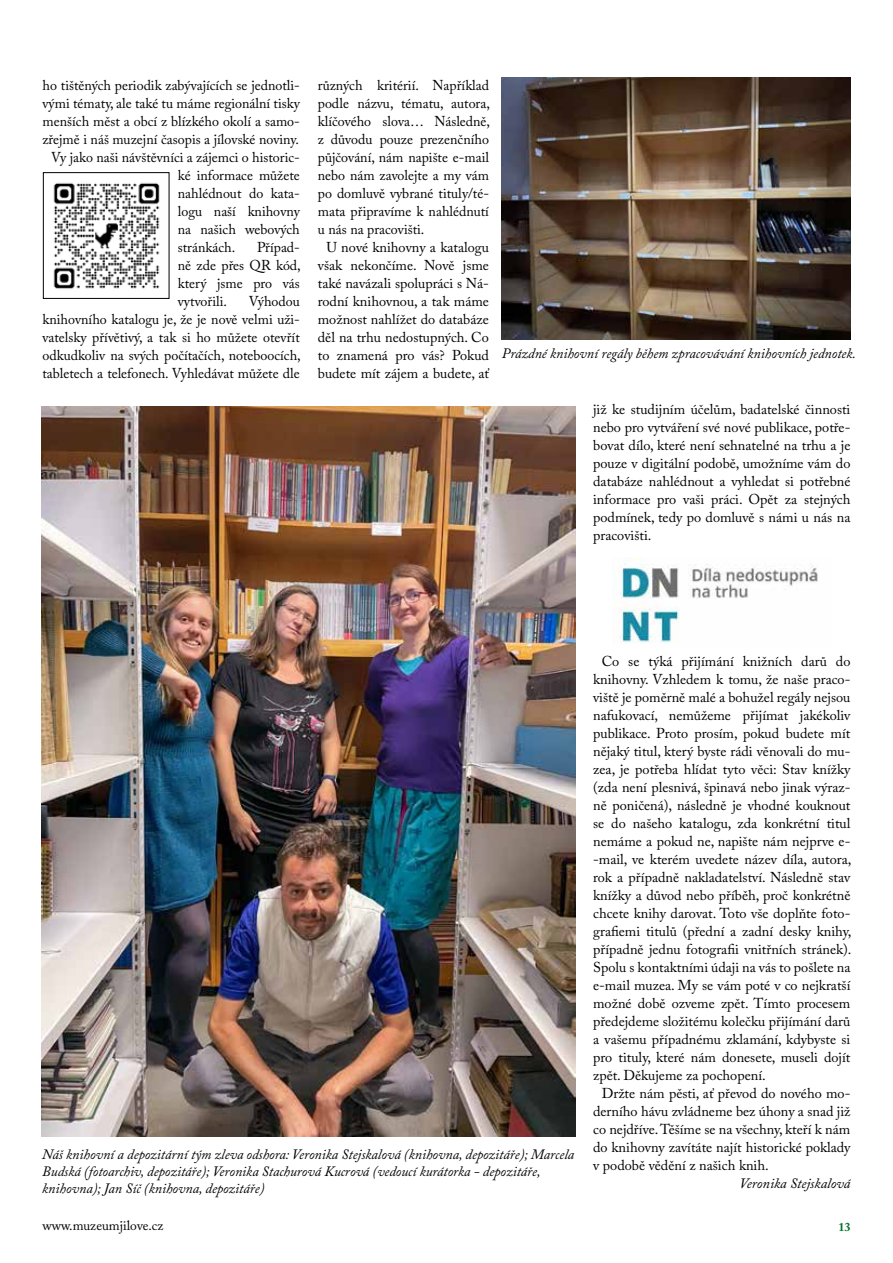
<style>
.page{position:relative;width:893px;height:1263px;background:#fff}
.page>*{position:absolute;margin:0;border:0;box-sizing:border-box;transform-origin:0 0}
.t1{font:14.25px/18px "Adobe Caslon Pro";color:#000;text-align:justify}
.t2{font:italic 14.25px/17.1px "Adobe Caslon Pro";color:#000}
.t3{font:13.5px "Adobe Caslon Pro";color:#000}
.t4{font:700 12px "Adobe Caslon Pro";color:#00742d}
</style>
<div class="page">
<img style="left:502px;top:78px;width:348px;height:261px">
<img style="left:613px;top:558px;width:205px;height:85px">
<img style="left:53px;top:182px;width:107px;height:107px">
<div style="left:43px;top:172px;width:126px;height:127px;border:1px solid #000"></div>
<img style="left:42px;top:406px;width:533px;height:730px">
<p class="t1" style="left:43px;top:76px;width:259px">ho tištěných periodik zabývajících se jednotli-</p>
<p class="t1" style="left:43px;top:94px;width:259px">vými tématy, ale také tu máme regionální tisky</p>
<p class="t1" style="left:43px;top:112px;width:259px">menších měst a obcí z blízkého okolí a samo-</p>
<p class="t1" style="left:43px;top:130px;width:258px">zřejmě i náš muzejní časopis a jílovské noviny.</p>
<p class="t1" style="left:51px;top:148px;width:250px">Vy jako naši návštěvníci a zájemci o historic-</p>
<p class="t1" style="left:178px;top:166px;width:123px">ké informace můžete</p>
<p class="t1" style="left:178px;top:184px;width:123px">nahlédnout do kata-</p>
<p class="t1" style="left:178px;top:202px;width:123px">logu naší knihovny</p>
<p class="t1" style="left:178px;top:220px;width:123px">na našich webových</p>
<p class="t1" style="left:178px;top:238px;width:59px">stránkách.</p>
<p class="t1" style="left:178px;top:238px;width:124px;text-indent:79px">Případ&shy;ně zde přes QR kód, který jsme pro vás vytvořili.</p>
<p class="t1" style="left:43px;top:292px;width:260px;text-indent:206px">Výhodou knihovního katalogu je, že je nově velmi uži&shy;vatelsky přívětivý, a tak si ho můžete otevřít odkudkoliv na svých počítačích, noteboocích, tabletech a telefonech. Vyhledávat můžete dle</p>
<p class="t1" style="left:318px;top:76px;width:173px">různých kritérií. Například</p>
<p class="t1" style="left:318px;top:94px;width:174px">podle názvu, tématu, autora,</p>
<p class="t1" style="left:318px;top:112px;width:174px">klíčového slova… Následně,</p>
<p class="t1" style="left:318px;top:130px;width:173px">z důvodu pouze prezenčního</p>
<p class="t1" style="left:318px;top:148px;width:173px">půjčování, nám napište e-mail</p>
<p class="t1" style="left:318px;top:166px;width:173px">nebo nám zavolejte a my vám</p>
<p class="t1" style="left:318px;top:184px;width:173px">po domluvě vybrané tituly/té-</p>
<p class="t1" style="left:318px;top:202px;width:173px">mata připravíme k nahlédnutí</p>
<p class="t1" style="left:318px;top:220px;width:108px">u nás na pracovišti.</p>
<p class="t1" style="left:326px;top:238px;width:164px">U nové knihovny a katalogu</p>
<p class="t1" style="left:318px;top:256px;width:173px">však nekončíme. Nově jsme</p>
<p class="t1" style="left:318px;top:274px;width:173px">také navázali spolupráci s Ná-</p>
<p class="t1" style="left:318px;top:292px;width:173px">rodní knihovnou, a tak máme</p>
<p class="t1" style="left:318px;top:310px;width:173px">možnost nahlížet do databáze</p>
<p class="t1" style="left:318px;top:328px;width:173px">děl na trhu nedostupných. Co</p>
<p class="t1" style="left:318px;top:346px;width:173px">to znamená pro vás? Pokud</p>
<p class="t1" style="left:318px;top:364px;width:173px">budete mít zájem a budete, ať</p>
<p class="t2" style="left:502px;top:345px;width:356px">Prázdné knihovní regály během zpracovávání knihovních jednotek.</p>
<p class="t1" style="left:593px;top:400px;width:259px">již ke studijním účelům, badatelské činnosti nebo pro vytváření své nové publikace, potře&shy;bovat dílo, které není sehnatelné na trhu a je pouze v digitální podobě, umožníme vám do databáze nahlédnout a vyhledat si potřebné informace pro vaši práci. Opět za stejných podmínek, tedy po domluvě s námi u nás na pracovišti.</p>
<p class="t2" style="left:42px;top:1145px;width:533px">Náš knihovní a depozitární tým zleva odshora: Veronika Stejskalová (knihovna, depozitáře); Marcela<br>Budská (fotoarchiv, depozitáře); Veronika Stachurová Kucrová (vedoucí kurátorka - depozitáře, knihovna); Jan Síč (knihovna, depozitáře)</p>
<p class="t1" style="left:602px;top:652px;width:250px">Co se týká přijímání knižních darů do</p>
<p class="t1" style="left:593px;top:670px;width:259px">knihovny. Vzhledem k tomu, že naše praco-</p>
<p class="t1" style="left:593px;top:688px;width:259px">viště je poměrně malé a bohužel regály nejsou</p>
<p class="t1" style="left:593px;top:706px;width:259px">nafukovací, nemůžeme přijímat jakékoliv</p>
<p class="t1" style="left:593px;top:724px;width:259px">publikace. Proto prosím, pokud budete mít</p>
<p class="t1" style="left:593px;top:742px;width:259px">nějaký titul, který byste rádi věnovali do mu-</p>
<p class="t1" style="left:593px;top:760px;width:259px">zea, je potřeba hlídat tyto věci: Stav knížky</p>
<p class="t1" style="left:593px;top:778px;width:259px">(zda není plesnivá, špinavá nebo jinak výraz-</p>
<p class="t1" style="left:593px;top:796px;width:259px">ně poničená), následně je vhodné kouknout</p>
<p class="t1" style="left:593px;top:814px;width:259px">se do našeho katalogu, zda konkrétní titul</p>
<p class="t1" style="left:593px;top:832px;width:259px">nemáme a pokud ne, napište nám nejprve e-</p>
<p class="t1" style="left:593px;top:850px;width:260px">-mail, ve kterém uvedete název díla, autora,</p>
<p class="t1" style="left:593px;top:868px;width:259px">rok a případně nakladatelství. Následně stav</p>
<p class="t1" style="left:593px;top:886px;width:259px">knížky a důvod nebo příběh, proč konkrétně</p>
<p class="t1" style="left:593px;top:904px;width:259px">chcete knihy darovat. Toto vše doplňte foto-</p>
<p class="t1" style="left:593px;top:922px;width:260px">grafiemi titulů (přední a zadní desky knihy,</p>
<p class="t1" style="left:593px;top:940px;width:260px">případně jednu fotografii vnitřních stránek).</p>
<p class="t1" style="left:593px;top:958px;width:259px">Spolu s kontaktními údaji na vás to pošlete na</p>
<p class="t1" style="left:593px;top:976px;width:259px">e-mail muzea. My se vám poté v co nejkratší</p>
<p class="t1" style="left:593px;top:994px;width:259px">možné době ozveme zpět. Tímto procesem</p>
<p class="t1" style="left:593px;top:1012px;width:259px">předejdeme složitému kolečku přijímání darů</p>
<p class="t1" style="left:593px;top:1030px;width:259px">a vašemu případnému zklamání, kdybyste si</p>
<p class="t1" style="left:593px;top:1048px;width:259px">pro tituly, které nám donesete, museli dojít</p>
<p class="t1" style="left:593px;top:1066px;width:174px">zpět. Děkujeme za pochopení.</p>
<p class="t1" style="left:602px;top:1084px;width:250px">Držte nám pěsti, ať převod do nového mo-</p>
<p class="t1" style="left:593px;top:1102px;width:259px">derního hávu zvládneme bez úhony a snad již</p>
<p class="t1" style="left:593px;top:1120px;width:259px">co nejdříve. Těšíme se na všechny, kteří k nám</p>
<p class="t1" style="left:593px;top:1138px;width:259px">do knihovny zavítáte najít historické poklady</p>
<p class="t1" style="left:593px;top:1156px;width:177px">v podobě vědění z našich knih.</p>
<p class="t2" style="left:739px;top:1174px;width:113px">Veronika Stejskalová</p>
<p class="t3" style="left:43px;top:1218px;width:122px">www.muzeumjilove.cz</p>
<p class="t4" style="left:838px;top:1220px;width:13px">13</p>
</div>
